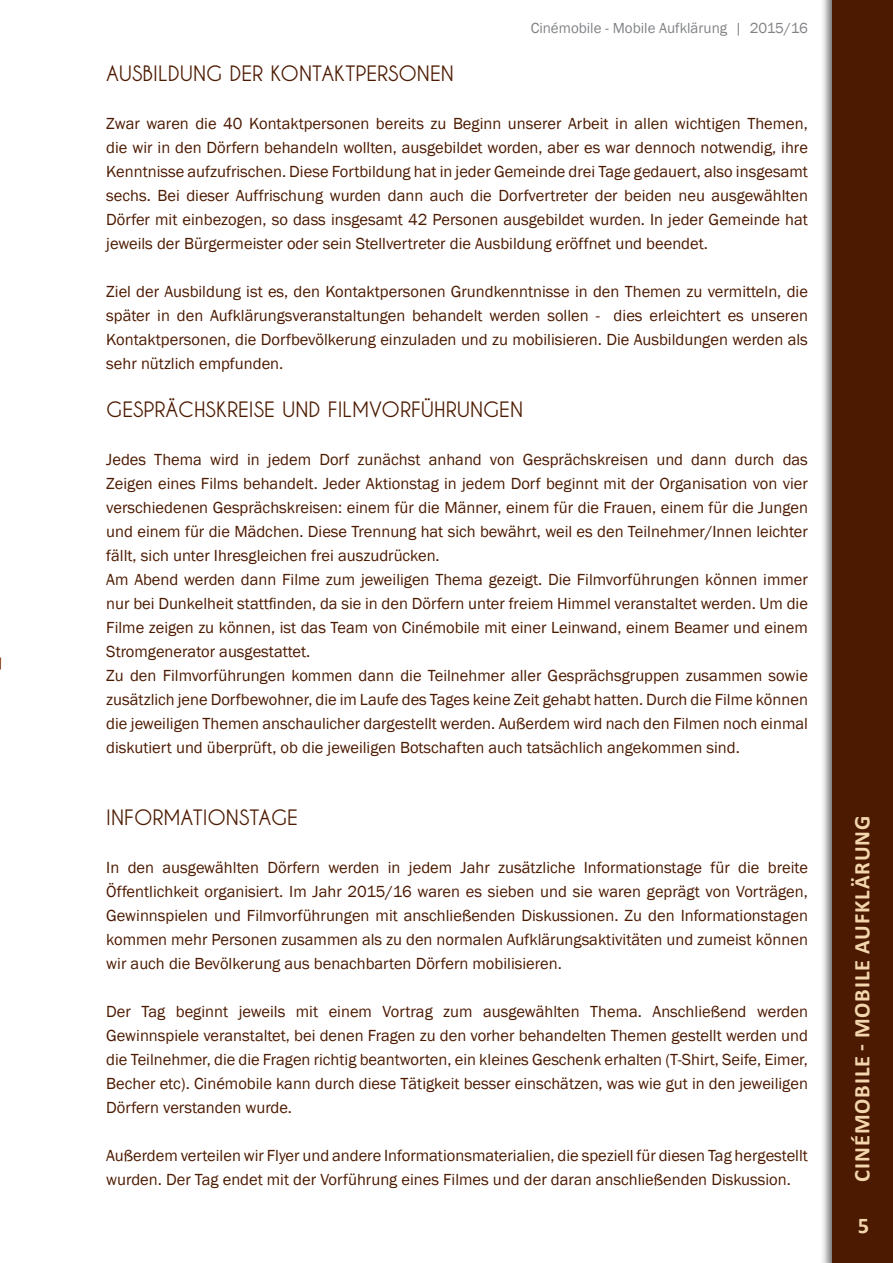
<style>
.page{position:relative;width:893px;height:1263px;background:#fff}
.page>*{position:absolute;margin:0;border:0;box-sizing:border-box;transform-origin:0 0}
.t1{font:700 22.5px "Calibri";letter-spacing:.04em;color:#f3d6ad}
.Überschrift_2{font:700 21px "Caviar Dreams";color:#4c1a01}
.Fließtext{font:16.5px/24px "Franklin Gothic";color:#4c1a01;text-align:justify}
.t2{font:15px "Franklin Gothic";color:#808285}
</style>
<div class="page">
<svg style="left:0;top:657px;width:2px;height:13px"></svg>
<div style="left:821px;top:0;width:72px;height:1263px;background:#000;opacity:.6"></div>
<div style="left:832px;top:0;width:61px;height:1263px;background:#4c1a01"></div>
<p class="t2" style="left:531px;top:18px;width:279px">Cinémobile - Mobile Aufklärung | 2015/16</p>
<p class="Überschrift_2" style="left:106px;top:61px;width:349px">AUSBILDUNG DER KONTAKTPERSONEN</p>
<p class="Fließtext" style="left:106px;top:111px;width:703px">Zwar waren die 40 Kontaktpersonen bereits zu Beginn unserer Arbeit in allen wichtigen Themen, die wir in den Dörfern behandeln wollten, ausgebildet worden, aber es war dennoch notwendig, ihre Kenntnisse aufzufrischen. Diese Fortbildung hat in jeder Gemeinde drei Tage gedauert, also insgesamt sechs. Bei dieser Auffrischung wurden dann auch die Dorfvertreter der beiden neu ausgewählten Dörfer mit einbezogen, so dass insgesamt 42 Personen ausgebildet wurden. In jeder Gemeinde hat jeweils der Bürgermeister oder sein Stellvertreter die Ausbildung eröffnet und beendet.</p>
<p class="Fließtext" style="left:106px;top:279px;width:703px">Ziel der Ausbildung ist es, den Kontaktpersonen Grundkenntnisse in den Themen zu vermitteln, die später in den Aufklärungsveranstaltungen behandelt werden sollen - dies erleichtert es unseren Kontaktpersonen, die Dorfbevölkerung einzuladen und zu mobilisieren. Die Ausbildungen werden als sehr nützlich empfunden.</p>
<p class="Überschrift_2" style="left:106px;top:397px;width:418px">GESPRÄCHSKREISE UND FILMVORFÜHRUNGEN</p>
<p class="Fließtext" style="left:106px;top:447px;width:703px">Jedes Thema wird in jedem Dorf zunächst anhand von Gesprächskreisen und dann durch das Zeigen eines Films behandelt. Jeder Aktionstag in jedem Dorf beginnt mit der Organisation von vier verschiedenen Gesprächskreisen: einem für die Männer, einem für die Frauen, einem für die Jungen und einem für die Mädchen. Diese Trennung hat sich bewährt, weil es den Teilnehmer/Innen leichter fällt, sich unter Ihresgleichen frei auszudrücken.</p>
<p class="Fließtext" style="left:106px;top:567px;width:703px">Am Abend werden dann Filme zum jeweiligen Thema gezeigt. Die Filmvorführungen können immer nur bei Dunkelheit stattfinden, da sie in den Dörfern unter freiem Himmel veranstaltet werden. Um die Filme zeigen zu können, ist das Team von Cinémobile mit einer Leinwand, einem Beamer und einem Stromgenerator ausgestattet.</p>
<p class="Fließtext" style="left:106px;top:663px;width:703px">Zu den Filmvorführungen kommen dann die Teilnehmer aller Gesprächsgruppen zusammen sowie zusätzlich jene Dorfbewohner, die im Laufe des Tages keine Zeit gehabt hatten. Durch die Filme können die jeweiligen Themen anschaulicher dargestellt werden. Außerdem wird nach den Filmen noch einmal diskutiert und überprüft, ob die jeweiligen Botschaften auch tatsächlich angekommen sind.</p>
<p class="Überschrift_2" style="left:106px;top:805px;width:193px">INFORMATIONSTAGE</p>
<p class="Fließtext" style="left:106px;top:855px;width:703px">In den ausgewählten Dörfern werden in jedem Jahr zusätzliche Informationstage für die breite Öffentlichkeit organisiert. Im Jahr 2015/16 waren es sieben und sie waren geprägt von Vorträgen, Gewinnspielen und Filmvorführungen mit anschließenden Diskussionen. Zu den Informationstagen kommen mehr Personen zusammen als zu den normalen Aufklärungsaktivitäten und zumeist können wir auch die Bevölkerung aus benachbarten Dörfern mobilisieren.</p>
<p class="Fließtext" style="left:106px;top:999px;width:703px">Der Tag beginnt jeweils mit einem Vortrag zum ausgewählten Thema. Anschließend werden Gewinnspiele veranstaltet, bei denen Fragen zu den vorher behandelten Themen gestellt werden und die Teilnehmer, die die Fragen richtig beantworten, ein kleines Geschenk erhalten (T-Shirt, Seife, Eimer, Becher etc). Cinémobile kann durch diese Tätigkeit besser einschätzen, was wie gut in den jeweiligen Dörfern verstanden wurde.</p>
<p class="Fließtext" style="left:106px;top:1143px;width:703px">Außerdem verteilen wir Flyer und andere Informationsmaterialien, die speziell für diesen Tag hergestellt wurden. Der Tag endet mit der Vorführung eines Filmes und der daran anschließenden Diskussion.</p>
<h1 class="t1" style="left:848px;top:1182px;width:368px;rotate:-90deg">Cinémobile - Mobile Aufklärung</h1>
<h1 class="t1" style="left:858px;top:1211px;width:13px">5</h1>
</div>
